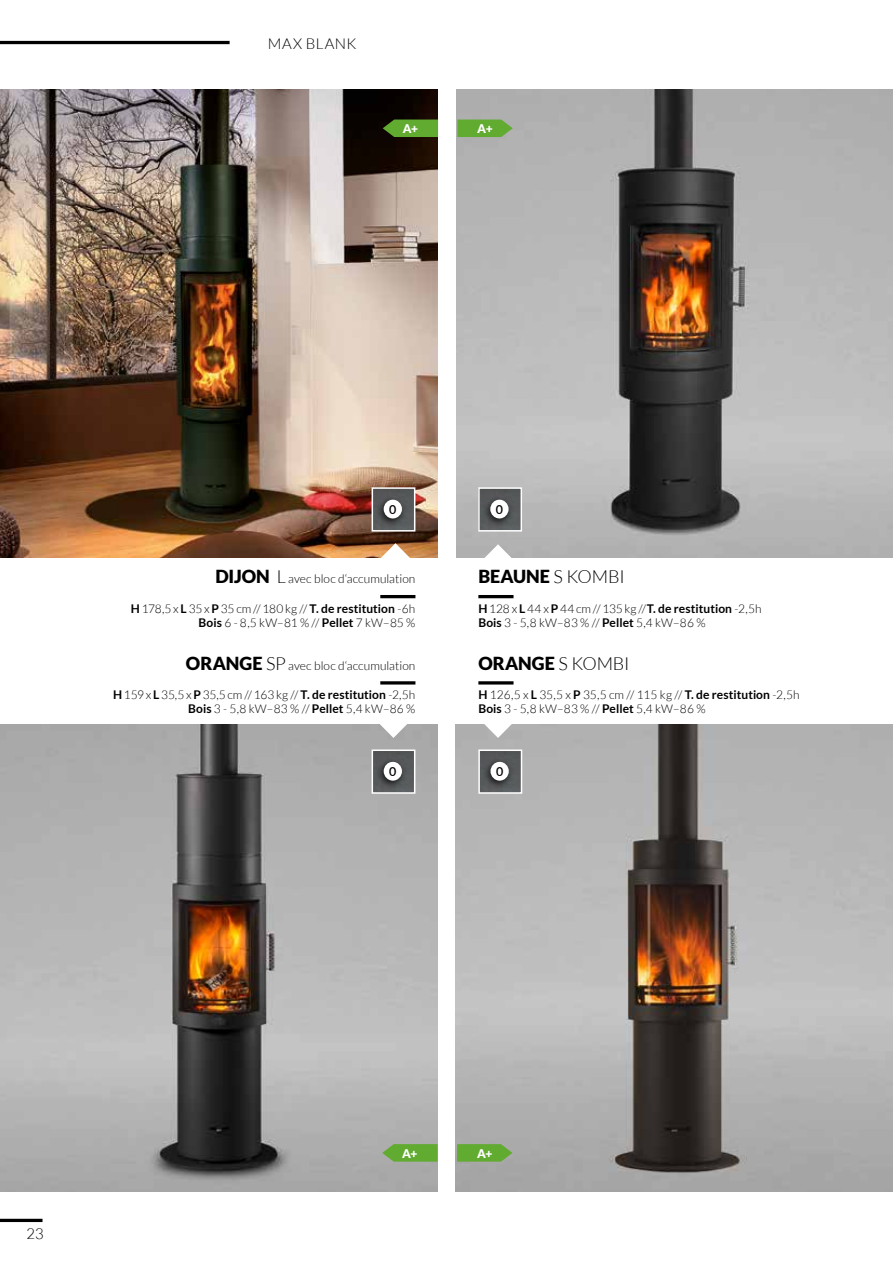
<style>
.page{position:relative;width:893px;height:1263px;background:#fff}
.page>*{position:absolute;margin:0;border:0;box-sizing:border-box;transform-origin:0 0}
.t1{font:900 18px "Lato";letter-spacing:.005em;color:#000}
.t2{font:300 15px "Lato";letter-spacing:.04em;color:#000}
.t3{font:600 12.45px "Lato";color:#000}
.t4{font:300 12px/14.4px "Lato";letter-spacing:.005em;color:#000;text-align:right}
.t5{font:900 12px "Lato";color:#fff}
.s1{font-weight:900;font-size:18px}
.s2{font-size:18px}
.s3{font-weight:700}
.s4{font-weight:300}
</style>
<div class="page">
<hr style="left:0;top:41px;width:230px;height:3px;background:#000">
<hr style="left:0;top:1219px;width:43px;height:3px;background:#000">
<img style="left:1px;top:89px;width:437px;height:468px">
<img style="left:457px;top:89px;width:436px;height:468px">
<img style="left:455px;top:724px;width:438px;height:468px">
<img style="left:0;top:89px;width:1px;height:468px">
<img style="left:0;top:724px;width:438px;height:468px">
<svg style="left:379px;top:724px;width:29px;height:14px"></svg>
<svg style="left:382px;top:1144px;width:56px;height:18px"></svg>
<hr style="left:380px;top:681px;width:35px;height:3px;background:#000">
<img style="left:375px;top:752px;width:37px;height:39px">
<div style="left:372px;top:749px;width:43px;height:45px;border:2px solid #fff"></div>
<div style="left:376px;top:758px;width:31px;height:31px;background:#000;opacity:.75"></div>
<div style="left:384px;top:762px;width:18px;height:19px;background:#fff;border-radius:50%"></div>
<svg style="left:483px;top:724px;width:30px;height:14px"></svg>
<svg style="left:457px;top:1144px;width:55px;height:18px"></svg>
<hr style="left:478px;top:681px;width:35px;height:3px;background:#000">
<img style="left:481px;top:752px;width:38px;height:39px">
<div style="left:478px;top:749px;width:44px;height:45px;border:2px solid #fff"></div>
<div style="left:483px;top:758px;width:31px;height:31px;background:#000;opacity:.75"></div>
<div style="left:490px;top:762px;width:19px;height:19px;background:#fff;border-radius:50%"></div>
<svg style="left:483px;top:544px;width:30px;height:14px"></svg>
<svg style="left:381px;top:543px;width:29px;height:15px"></svg>
<hr style="left:478px;top:595px;width:35px;height:3px;background:#000">
<hr style="left:380px;top:595px;width:35px;height:3px;background:#000">
<img style="left:375px;top:490px;width:37px;height:38px">
<div style="left:372px;top:487px;width:43px;height:44px;border:2px solid #fff"></div>
<div style="left:376px;top:496px;width:31px;height:31px;background:#000;opacity:.75"></div>
<div style="left:384px;top:500px;width:18px;height:18px;background:#fff;border-radius:50%"></div>
<img style="left:481px;top:490px;width:38px;height:38px">
<div style="left:478px;top:487px;width:44px;height:44px;border:2px solid #fff"></div>
<div style="left:483px;top:496px;width:30px;height:31px;background:#000;opacity:.75"></div>
<div style="left:490px;top:500px;width:19px;height:18px;background:#fff;border-radius:50%"></div>
<svg style="left:383px;top:120px;width:55px;height:17px"></svg>
<svg style="left:457px;top:120px;width:56px;height:17px"></svg>
<p class="t2" style="left:268px;top:35px;width:90px">MAX BLANK</p>
<p class="t5" style="left:403px;top:122px;width:17px">A+</p>
<p class="t3" style="left:389px;top:500px;width:9px">0</p>
<p class="t3" style="left:496px;top:500px;width:9px">0</p>
<p class="t4" style="left:215px;top:572px;width:202px"><span class="s1">DIJON</span> <span class="s2">L</span> avec bloc d‘accumulation</p>
<p class="t4" style="left:131px;top:601px;width:286px"><span class="s3">H</span> 178,5 x <span class="s3">L</span> 35 x <span class="s3">P</span> 35 cm // 180 kg // <span class="s3">T. de restitution</span> -6h<br><span class="s3">Bois</span> 6 - 8,5 kW–81 % // <span class="s3">Pellet</span> 7 kW–85 %</p>
<p class="t4" style="left:186px;top:658px;width:231px"><span class="s1">ORANGE</span> <span class="s2">SP</span> avec bloc d‘accumulation</p>
<p class="t4" style="left:113px;top:687px;width:304px"><span class="s3">H</span> 159 x <span class="s3">L</span> 35,5 x <span class="s3">P</span> 35,5 cm // 163 kg // <span class="s3">T. de restitution</span> -2,5h<br><span class="s3">Bois</span> 3 - 5,8 kW–83 % // <span class="s3">Pellet</span> 5,4 kW–86 %</p>
<p class="t3" style="left:389px;top:763px;width:9px">0</p>
<h1 class="t1" style="left:478px;top:566px;width:148px">BEAUNE <span class="s4">S KOMBI</span></h1>
<p class="t4" style="left:478px;top:601px;width:285px;text-align:left"><span class="s3">H</span> 128 x <span class="s3">L</span> 44 x <span class="s3">P</span> 44 cm // 135 kg //<span class="s3">T. de restitution</span> -2,5h<br><span class="s3">Bois</span> 3 - 5,8 kW–83 % // <span class="s3">Pellet</span> 5,4 kW–86 %</p>
<h1 class="t1" style="left:478px;top:652px;width:153px">ORANGE <span class="s4">S KOMBI</span></h1>
<p class="t4" style="left:478px;top:687px;width:323px;text-align:left"><span class="s3">H</span> 126,5 x <span class="s3">L</span> 35,5 x <span class="s3">P</span> 35,5 cm // 115 kg // <span class="s3">T. de restitution</span> -2,5h<br><span class="s3">Bois</span> 3 - 5,8 kW–83 % // <span class="s3">Pellet</span> 5,4 kW–86 %</p>
<p class="t3" style="left:496px;top:763px;width:9px">0</p>
<p class="t2" style="left:26px;top:1226px;width:19px">23</p>
<p class="t5" style="left:402px;top:1146px;width:17px">A+</p>
<p class="t5" style="left:477px;top:1146px;width:17px">A+</p>
</div>
